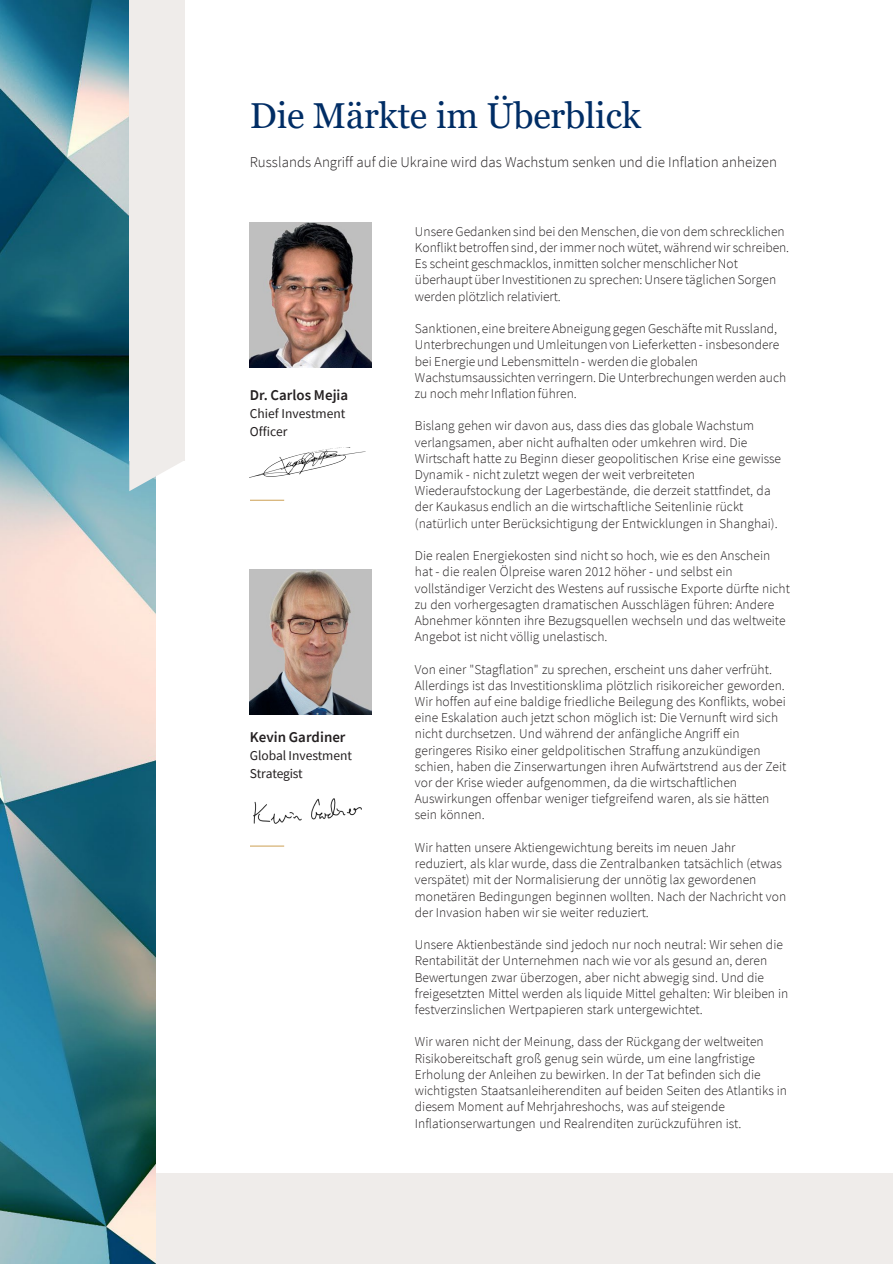
<style>
.page{position:relative;width:893px;height:1264px;background:#fff}
.page>*{position:absolute;margin:0;border:0;box-sizing:border-box;transform-origin:0 0}
.t1{font:36px "Georgia";letter-spacing:-.005em;color:#002d65}
.t2{font:300 15px "Source Sans Pro";color:#231f20}
.t3{font:600 15px "Source Sans Pro";color:#231f20}
.t4{font:300 13.5px/16.2px "Source Sans Pro";color:#231f20}
.t5{font:13.5px/17.9px "Source Sans Pro";letter-spacing:-.005em;color:#231f20}
</style>
<div class="page">
<img style="left:250px;top:223px;width:121px;height:144px">
<hr style="left:250px;top:499px;width:34px;height:1px;background:#cc9f52">
<img style="left:250px;top:570px;width:121px;height:144px">
<hr style="left:250px;top:845px;width:34px;height:1px;background:#cc9f52">
<img style="left:250px;top:448px;width:115px;height:29px">
<img style="left:254px;top:798px;width:107px;height:25px">
<div style="left:156px;top:1173px;width:736px;height:90px;background:#efecea"></div>
<img style="left:0;top:0;width:156px;height:1263px">
<div style="left:129px;top:0;width:56px;height:460px;background:#efecea"></div>
<svg style="left:129px;top:460px;width:56px;height:31px"></svg>
<h2 class="t1" style="left:250px;top:93px;width:393px">Die Märkte im Überblick</h2>
<p class="t2" style="left:250px;top:153px;width:528px">Russlands Angriff auf die Ukraine wird das Wachstum senken und die Inflation anheizen</p>
<p class="t3" style="left:250px;top:385px;width:100px">Dr. Carlos Mejia</p>
<p class="t5" style="left:250px;top:404px;width:97px">Chief Investment<br>Officer</p>
<p class="t3" style="left:250px;top:727px;width:97px">Kevin Gardiner</p>
<p class="t5" style="left:250px;top:746px;width:104px">Global Investment<br>Strategist</p>
<p class="t4" style="left:415px;top:223px;width:375px">Unsere Gedanken sind bei den Menschen, die von dem schrecklichen Konflikt betroffen sind, der immer noch wütet, während wir schreiben.<br>Es scheint geschmacklos, inmitten solcher menschlicher Not überhaupt über Investitionen zu sprechen: Unsere täglichen Sorgen werden plötzlich relativiert.</p>
<p class="t4" style="left:415px;top:320px;width:373px">Sanktionen, eine breitere Abneigung gegen Geschäfte mit Russland, Unterbrechungen und Umleitungen von Lieferketten - insbesondere bei Energie und Lebensmitteln - werden die globalen Wachstumsaussichten verringern. Die Unterbrechungen werden auch zu noch mehr Inflation führen.</p>
<p class="t4" style="left:415px;top:418px;width:368px">Bislang gehen wir davon aus, dass dies das globale Wachstum verlangsamen, aber nicht aufhalten oder umkehren wird. Die Wirtschaft hatte zu Beginn dieser geopolitischen Krise eine gewisse Dynamik - nicht zuletzt wegen der weit verbreiteten Wiederaufstockung der Lagerbestände, die derzeit stattfindet, da der Kaukasus endlich an die wirtschaftliche Seitenlinie rückt (natürlich unter Berücksichtigung der Entwicklungen in Shanghai).</p>
<p class="t4" style="left:415px;top:547px;width:376px">Die realen Energiekosten sind nicht so hoch, wie es den Anschein hat - die realen Ölpreise waren 2012 höher - und selbst ein vollständiger Verzicht des Westens auf russische Exporte dürfte nicht zu den vorhergesagten dramatischen Ausschlägen führen: Andere Abnehmer könnten ihre Bezugsquellen wechseln und das weltweite Angebot ist nicht völlig unelastisch.</p>
<p class="t4" style="left:415px;top:661px;width:373px">Von einer "Stagflation" zu sprechen, erscheint uns daher verfrüht.<br>Allerdings ist das Investitionsklima plötzlich risikoreicher geworden.<br>Wir hoffen auf eine baldige friedliche Beilegung des Konflikts, wobei eine Eskalation auch jetzt schon möglich ist: Die Vernunft wird sich nicht durchsetzen. Und während der anfängliche Angriff ein geringeres Risiko einer geldpolitischen Straffung anzukündigen schien, haben die Zinserwartungen ihren Aufwärtstrend aus der Zeit vor der Krise wieder aufgenommen, da die wirtschaftlichen Auswirkungen offenbar weniger tiefgreifend waren, als sie hätten sein können.</p>
<p class="t4" style="left:415px;top:839px;width:373px">Wir hatten unsere Aktiengewichtung bereits im neuen Jahr reduziert, als klar wurde, dass die Zentralbanken tatsächlich (etwas verspätet) mit der Normalisierung der unnötig lax gewordenen monetären Bedingungen beginnen wollten. Nach der Nachricht von der Invasion haben wir sie weiter reduziert.</p>
<p class="t4" style="left:415px;top:936px;width:375px">Unsere Aktienbestände sind jedoch nur noch neutral: Wir sehen die Rentabilität der Unternehmen nach wie vor als gesund an, deren Bewertungen zwar überzogen, aber nicht abwegig sind. Und die freigesetzten Mittel werden als liquide Mittel gehalten: Wir bleiben in festverzinslichen Wertpapieren stark untergewichtet.</p>
<p class="t4" style="left:415px;top:1033px;width:373px">Wir waren nicht der Meinung, dass der Rückgang der weltweiten Risikobereitschaft groß genug sein würde, um eine langfristige Erholung der Anleihen zu bewirken. In der Tat befinden sich die wichtigsten Staatsanleiherenditen auf beiden Seiten des Atlantiks in diesem Moment auf Mehrjahreshochs, was auf steigende Inflationserwartungen und Realrenditen zurückzuführen ist.</p>
</div>
